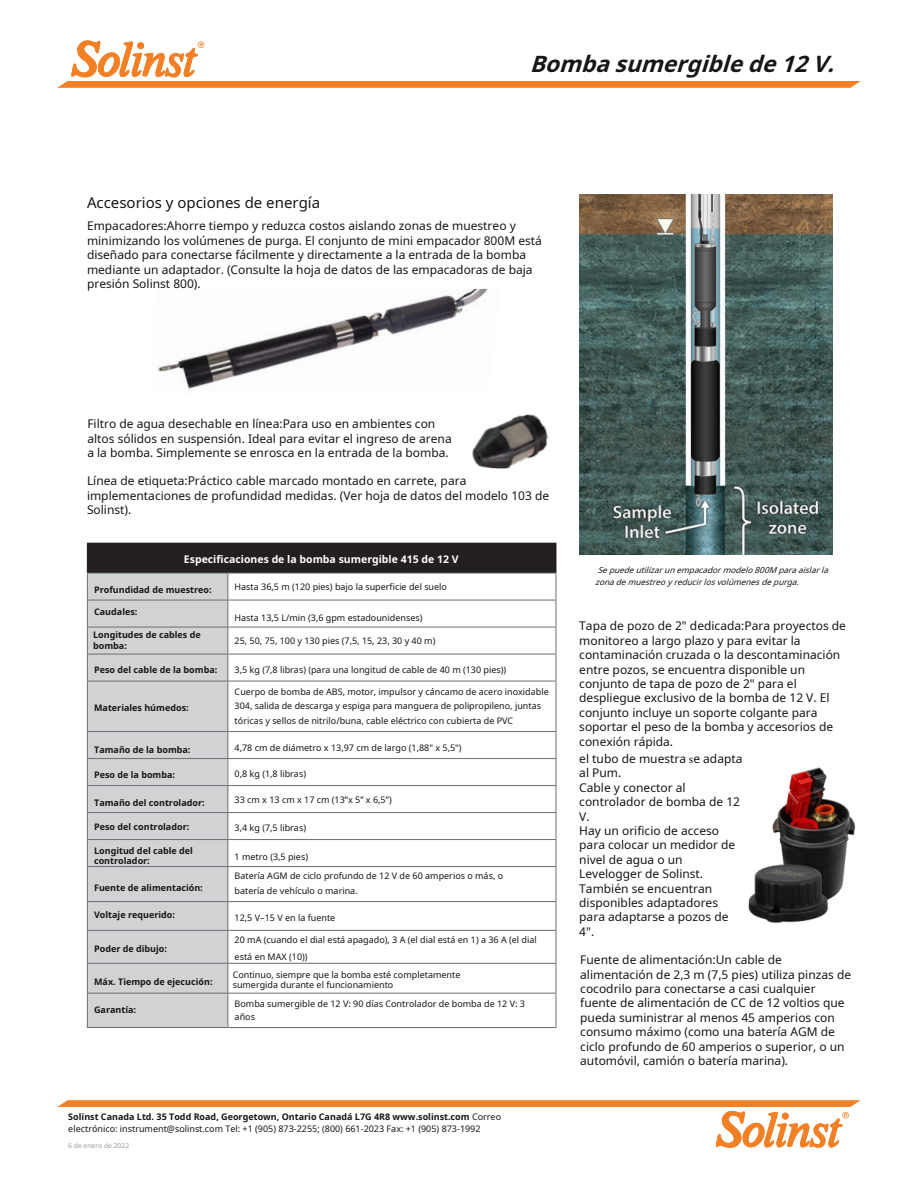
<style>
.page{position:relative;width:918px;height:1188px;background:#fff}
.page>*{position:absolute;margin:0;border:0;box-sizing:border-box;transform-origin:0 0}
.t1{font:italic 700 22.5px "Noto Sans";color:#171615}
.t2{font:15px "Noto Sans";color:#171615}
.t3{font:12px/14.4px "Noto Sans";color:#171615}
.t4{font:700 10.5px "Noto Sans";color:#fff}
.t5{font:9px/14.7px "Noto Sans";color:#171615}
.t6{font:700 9px/10.8px "Noto Sans";color:#171615}
.t7{font:italic 8.25px/12px "Noto Sans";color:#171615}
.t8{font:6.75px "Noto Sans";color:#9c9c9b}
.s1{font-weight:700}
.s2{font-family:"Minion Pro"}
</style>
<div class="page">
<svg style="left:57px;top:40px;width:804px;height:48px"></svg>
<svg style="left:57px;top:1100px;width:804px;height:48px"></svg>
<img style="left:158px;top:289px;width:330px;height:100px">
<div style="left:87px;top:543px;width:469px;height:30px;background:#231f20"></div>
<div style="left:88px;top:574px;width:140px;height:453px;background:#d1d2d4"></div>
<svg style="left:229px;top:574px;width:327px;height:453px"></svg>
<div style="left:228px;top:759px;width:328px;height:27px;background:#fff"></div>
<hr style="left:87px;top:573px;width:141px;height:1px;background:#6c6d70">
<hr style="left:228px;top:573px;width:328px;height:1px;background:#6c6d70">
<hr style="left:87px;top:600px;width:141px;height:1px;background:#6c6d70">
<hr style="left:228px;top:600px;width:328px;height:1px;background:#6c6d70">
<hr style="left:87px;top:627px;width:141px;height:1px;background:#6c6d70">
<hr style="left:228px;top:627px;width:328px;height:1px;background:#6c6d70">
<hr style="left:87px;top:654px;width:141px;height:1px;background:#6c6d70">
<svg style="left:87px;top:572px;width:1px;height:109px"></svg>
<hr style="left:228px;top:654px;width:328px;height:1px;background:#6c6d70">
<svg style="left:228px;top:573px;width:1px;height:108px"></svg>
<svg style="left:556px;top:544px;width:1px;height:137px"></svg>
<hr style="left:87px;top:681px;width:141px;height:1px;background:#6c6d70">
<hr style="left:87px;top:681px;width:1px;height:50px;background:#6c6d70">
<hr style="left:228px;top:681px;width:328px;height:1px;background:#6c6d70">
<hr style="left:228px;top:681px;width:1px;height:50px;background:#6c6d70">
<hr style="left:556px;top:681px;width:1px;height:50px;background:#6c6d70">
<hr style="left:87px;top:731px;width:141px;height:1px;background:#6c6d70">
<hr style="left:228px;top:731px;width:328px;height:1px;background:#6c6d70">
<hr style="left:87px;top:758px;width:141px;height:1px;background:#6c6d70">
<hr style="left:228px;top:758px;width:328px;height:1px;background:#6c6d70">
<hr style="left:87px;top:785px;width:141px;height:1px;background:#6c6d70">
<hr style="left:228px;top:785px;width:328px;height:1px;background:#6c6d70">
<hr style="left:87px;top:812px;width:141px;height:1px;background:#6c6d70">
<hr style="left:228px;top:812px;width:328px;height:1px;background:#6c6d70">
<hr style="left:87px;top:839px;width:141px;height:1px;background:#6c6d70">
<svg style="left:87px;top:732px;width:1px;height:134px"></svg>
<hr style="left:228px;top:839px;width:328px;height:1px;background:#6c6d70">
<svg style="left:228px;top:732px;width:1px;height:134px"></svg>
<svg style="left:556px;top:732px;width:1px;height:134px"></svg>
<hr style="left:87px;top:866px;width:141px;height:1px;background:#6c6d70">
<hr style="left:87px;top:867px;width:1px;height:34px;background:#6c6d70">
<hr style="left:228px;top:866px;width:328px;height:1px;background:#6c6d70">
<hr style="left:228px;top:867px;width:1px;height:34px;background:#6c6d70">
<hr style="left:556px;top:867px;width:1px;height:34px;background:#6c6d70">
<hr style="left:87px;top:901px;width:141px;height:1px;background:#6c6d70">
<svg style="left:87px;top:902px;width:1px;height:28px"></svg>
<hr style="left:228px;top:901px;width:328px;height:1px;background:#6c6d70">
<svg style="left:228px;top:902px;width:1px;height:28px"></svg>
<svg style="left:556px;top:902px;width:1px;height:28px"></svg>
<hr style="left:87px;top:930px;width:141px;height:1px;background:#6c6d70">
<hr style="left:87px;top:931px;width:1px;height:32px;background:#6c6d70">
<hr style="left:228px;top:930px;width:328px;height:1px;background:#6c6d70">
<hr style="left:228px;top:931px;width:1px;height:32px;background:#6c6d70">
<hr style="left:556px;top:931px;width:1px;height:32px;background:#6c6d70">
<hr style="left:87px;top:963px;width:141px;height:1px;background:#6c6d70">
<svg style="left:87px;top:964px;width:1px;height:29px"></svg>
<hr style="left:228px;top:963px;width:328px;height:1px;background:#6c6d70">
<svg style="left:228px;top:964px;width:1px;height:29px"></svg>
<svg style="left:556px;top:964px;width:1px;height:29px"></svg>
<hr style="left:87px;top:993px;width:141px;height:1px;background:#6c6d70">
<hr style="left:87px;top:993px;width:1px;height:34px;background:#6c6d70">
<hr style="left:228px;top:993px;width:328px;height:1px;background:#6c6d70">
<hr style="left:228px;top:993px;width:1px;height:34px;background:#6c6d70">
<hr style="left:556px;top:993px;width:1px;height:34px;background:#6c6d70">
<hr style="left:87px;top:1027px;width:141px;height:1px;background:#6c6d70">
<hr style="left:228px;top:1027px;width:328px;height:1px;background:#6c6d70">
<img style="left:579px;top:195px;width:254px;height:359px">
<img style="left:748px;top:767px;width:108px;height:156px">
<img style="left:472px;top:414px;width:76px;height:54px">
<h1 class="t1" style="left:530px;top:48px;width:314px">Bombasumergiblede12V.</h1>
<p class="t2" style="left:87px;top:192px;width:235px">Accesorios y opciones de energía</p>
<p class="t3" style="left:87px;top:219px;width:456px">Empacadores:Ahorre tiempo y reduzca costos aislando zonas de muestreo y minimizando los volúmenes de purga. El conjunto de mini empacador 800M está diseñado para conectarse fácilmente y directamente a la entrada de la bomba mediante un adaptador. (Consulte la hoja de datos de las empacadoras de baja presión Solinst 800).</p>
<p class="t3" style="left:87px;top:416px;width:366px">Filtro de agua desechable en línea:Para uso en ambientes con altos sólidos en suspensión. Ideal para evitar el ingreso de arena a la bomba. Simplemente se enrosca en la entrada de la bomba.</p>
<p class="t3" style="left:87px;top:474px;width:464px">Línea de etiqueta:Práctico cable marcado montado en carrete, para implementaciones de profundidad medidas. (Ver hoja de datos del modelo 103 de<br>Solinst).</p>
<p class="t4" style="left:184px;top:552px;width:276px">Especificaciones de la bomba sumergible 415 de 12 V</p>
<p class="t6" style="left:94px;top:584px;width:119px">Profundidad de muestreo:</p>
<p class="t5" style="left:235px;top:579px;width:214px">Hasta 36,5 m (120 pies) bajo la superficie del suelo</p>
<p class="t6" style="left:94px;top:606px;width:45px">Caudales:</p>
<p class="t5" style="left:235px;top:610px;width:189px">Hasta 13,5 L/min (3,6 gpm estadounidenses)</p>
<p class="t6" style="left:93px;top:629px;width:109px">Longitudes de cables de bomba:</p>
<p class="t5" style="left:235px;top:633px;width:202px">25, 50, 75, 100 y 130 pies (7,5, 15, 23, 30 y 40 m)</p>
<p class="t6" style="left:94px;top:664px;width:125px">Peso del cable de la bomba:</p>
<p class="t5" style="left:235px;top:662px;width:273px">3,5 kg (7,8 libras) (para una longitud de cable de 40 m (130 pies))</p>
<p class="t5" style="left:235px;top:684px;width:316px">Cuerpo de bomba de ABS, motor, impulsor y cáncamo de acero inoxidable<br>304, salida de descarga y espiga para manguera de polipropileno, juntas tóricas y sellos de nitrilo/buna, cable eléctrico con cubierta de PVC</p>
<p class="t6" style="left:94px;top:702px;width:96px">Materiales húmedos:</p>
<p class="t6" style="left:94px;top:744px;width:98px">Tamaño de la bomba:</p>
<p class="t5" style="left:235px;top:741px;width:228px">4,78 cm de diámetro x 13,97 cm de largo (1,88" x 5,5")</p>
<p class="t6" style="left:94px;top:769px;width:83px">Peso de la bomba:</p>
<p class="t5" style="left:235px;top:766px;width:73px">0,8 kg (1,8 libras)</p>
<p class="t6" style="left:94px;top:797px;width:112px">Tamaño del controlador:</p>
<p class="t5" style="left:235px;top:792px;width:159px">33 cm x 13 cm x 17 cm (13”x 5” x 6,5”)</p>
<p class="t6" style="left:94px;top:821px;width:97px">Peso del controlador:</p>
<p class="t5" style="left:235px;top:820px;width:73px">3,4 kg (7,5 libras)</p>
<p class="t6" style="left:94px;top:845px;width:100px">Longitud del cable del controlador:</p>
<p class="t5" style="left:235px;top:847px;width:270px;line-height:18.6px">1 metro (3,5 pies)<br>Batería AGM de ciclo profundo de 12 V de 60 amperios o más, o</p>
<p class="t5" style="left:235px;top:884px;width:125px">batería de vehículo o marina.</p>
<p class="t6" style="left:94px;top:882px;width:110px">Fuente de alimentación:</p>
<p class="t6" style="left:94px;top:909px;width:82px">Voltaje requerido:</p>
<p class="t5" style="left:235px;top:910px;width:102px">12,5 V–15 V en la fuente</p>
<p class="t5" style="left:235px;top:931px;width:304px;line-height:17.2px">20 mA (cuando el dial está apagado), 3 A (el dial está en 1) a 36 A (el dial está en MAX (10))</p>
<p class="t6" style="left:94px;top:944px;width:74px">Poder de dibujo:</p>
<p class="t6" style="left:94px;top:976px;width:120px">Máx. Tiempo de ejecución:</p>
<p class="t5" style="left:233px;top:969px;width:229px;line-height:10.8px">Continuo, siempre que la bomba esté completamente sumergida durante el funcionamiento</p>
<p class="t6" style="left:94px;top:1004px;width:44px">Garantía:</p>
<p class="t5" style="left:235px;top:997px;width:292px;line-height:13px">Bomba sumergible de 12 V: 90 días Controlador de bomba de 12 V: 3 años</p>
<p class="t5" style="left:68px;top:1110px;width:434px;line-height:12.8px"><span class="s1">Solinst Canada Ltd. 35 Todd Road, Georgetown, Ontario Canadá L7G 4R8 www.solinst.com</span> Correo electrónico: instrument@solinst.com Tel: +1 (905) 873-2255; (800) 661-2023 Fax: +1 (905) 873-1992</p>
<p class="t8" style="left:68px;top:1141px;width:62px">6 de enero de 2022</p>
<p class="t7" style="left:595px;top:563px;width:238px;text-indent:3px">Sepuedeutilizarunempacadormodelo800M paraaislarla zonademuestreoyreducirlosvolúmenesdepurga.</p>
<p class="t3" style="left:579px;top:619px;width:268px">Tapa de pozo de 2" dedicada:Para proyectos de monitoreo a largo plazo y para evitar la contaminación cruzada o la descontaminación entre pozos, se encuentra disponible un conjunto de tapa de pozo de 2" para el despliegue exclusivo de la bomba de 12 V. El conjunto incluye un soporte colgante para soportar el peso de la bomba y accesorios de conexión rápida.</p>
<p class="t3" style="left:579px;top:751px;width:165px">el tubo de muestra <span class="s2">s</span>e adapta al Pum.<br>Cable y conector al controlador de bomba de 12<br>V.<br>Hay un orificio de acceso para colocar un medidor de nivel de agua o un<br>Levelogger de Solinst.<br>También se encuentran disponibles adaptadores para adaptarse a pozos de<br>4".</p>
<p class="t3" style="left:580px;top:952px;width:272px">Fuente de alimentación:Un cable de alimentación de 2,3 m (7,5 pies) utiliza pinzas de cocodrilo para conectarse a casi cualquier fuente de alimentación de CC de 12 voltios que pueda suministrar al menos 45 amperios con consumo máximo (como una batería AGM de ciclo profundo de 60 amperios o superior, o un automóvil, camión o batería marina).</p>
</div>
